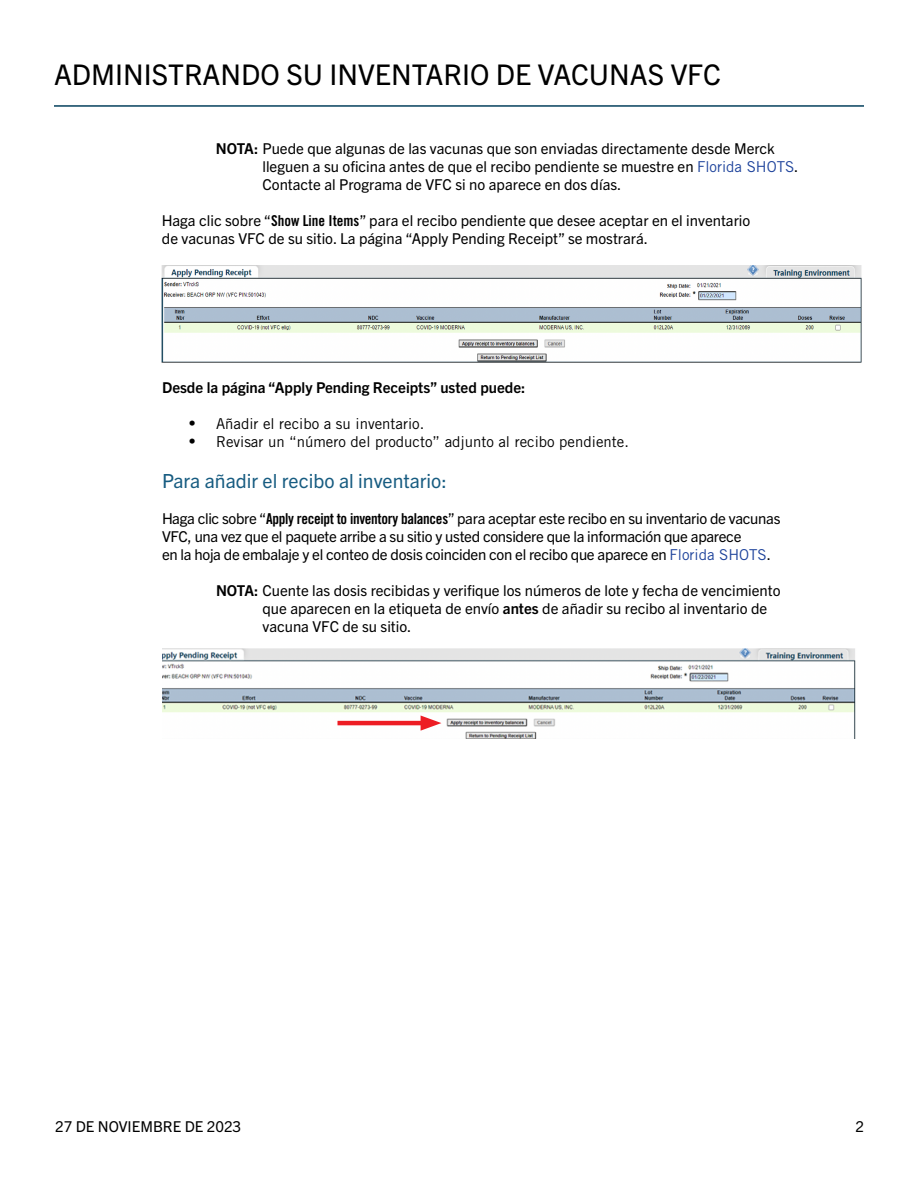
<style>
.page{position:relative;width:918px;height:1188px;background:#fff}
.page>*{position:absolute;margin:0;border:0;box-sizing:border-box;transform-origin:0 0}
.t1{font:28.5px "Trade Gothic Next LT Pro";color:#000}
.t2{font:19.5px "Trade Gothic Next LT Pro";color:#175c81}
.t3{font:15px/18px "Trade Gothic Next LT Pro";color:#000}
.t4{font:15px/18px "Trade Gothic Next LT Pro";letter-spacing:-.02em;color:#000}
.t5{font:15px "Trade Gothic";color:#000}
.t6{font:700 15px "Trade Gothic Next LT Pro";color:#000}
.s1{font-weight:700}
.s2{font-family:"Trade Gothic";color:#1f449c}
.s3{font-family:"Trade Gothic Bold Cond Twenty"}
.s4{font-family:"Times";font-size:18px}
</style>
<div class="page">
<hr style="left:54px;top:105px;width:810px;height:2px;background:#04405c">
<img style="left:162px;top:266px;width:700px;height:97px">
<img style="left:162px;top:648px;width:694px;height:91px">
<hr style="left:338px;top:721px;width:91px;height:4px;background:#ed1d24">
<svg style="left:421px;top:715px;width:20px;height:16px"></svg>
<h1 class="t1" style="left:54px;top:55px;width:669px">ADMINISTRANDO SU INVENTARIO DE VACUNAS VFC</h1>
<p class="t3" style="left:262px;top:139px;width:537px;text-indent:-46px"><span class="s1">NOTA:</span> Puede que algunas de las vacunas que son enviadas directamente desde Merck lleguen a su oficina antes de que el recibo pendiente se muestre en <span class="s2">Florida SHOTS</span>.<br>Contacte al Programa de VFC si no aparece en dos días.</p>
<p class="t3" style="left:162px;top:211px;width:590px">Haga clic sobre “<span class="s3">Show Line Items</span>” para el recibo pendiente que desee aceptar en el inventario de vacunas VFC de su sitio. La página “Apply Pending Receipt” se mostrará.</p>
<p class="t6" style="left:162px;top:377px;width:365px">Desde la página “Apply Pending Receipts” usted puede:</p>
<p class="t5" style="left:189px;top:415px;width:237px"><span class="s4">•</span> Añadir el recibo a su inventario.</p>
<p class="t5" style="left:189px;top:433px;width:441px"><span class="s4">•</span> Revisar un “número del producto” adjunto al recibo pendiente.</p>
<h2 class="t2" style="left:162px;top:468px;width:287px">Para añadir el recibo al inventario:</h2>
<p class="t4" style="left:162px;top:509px;width:620px">Haga clic sobre “<span class="s3">Apply receipt to inventory balances</span>” para aceptar este recibo en su inventario de vacunas<br>VFC, una vez que el paquete arribe a su sitio y usted considere que la información que aparece<br>en la hoja de embalaje y el conteo de dosis coinciden con el recibo que aparece en <span class="s2">Florida SHOTS</span>.</p>
<p class="t3" style="left:262px;top:581px;width:520px;text-indent:-46px"><span class="s1">NOTA:</span> Cuente las dosis recibidas y verifique los números de lote y fecha de vencimiento que aparecen en la etiqueta de envío <span class="s1">antes</span> de añadir su recibo al inventario de vacuna VFC de su sitio.</p>
<p class="t3" style="left:55px;top:1117px;width:188px">27 DE NOVIEMBRE DE 2023</p>
<p class="t3" style="left:855px;top:1117px;width:10px">2</p>
</div>
